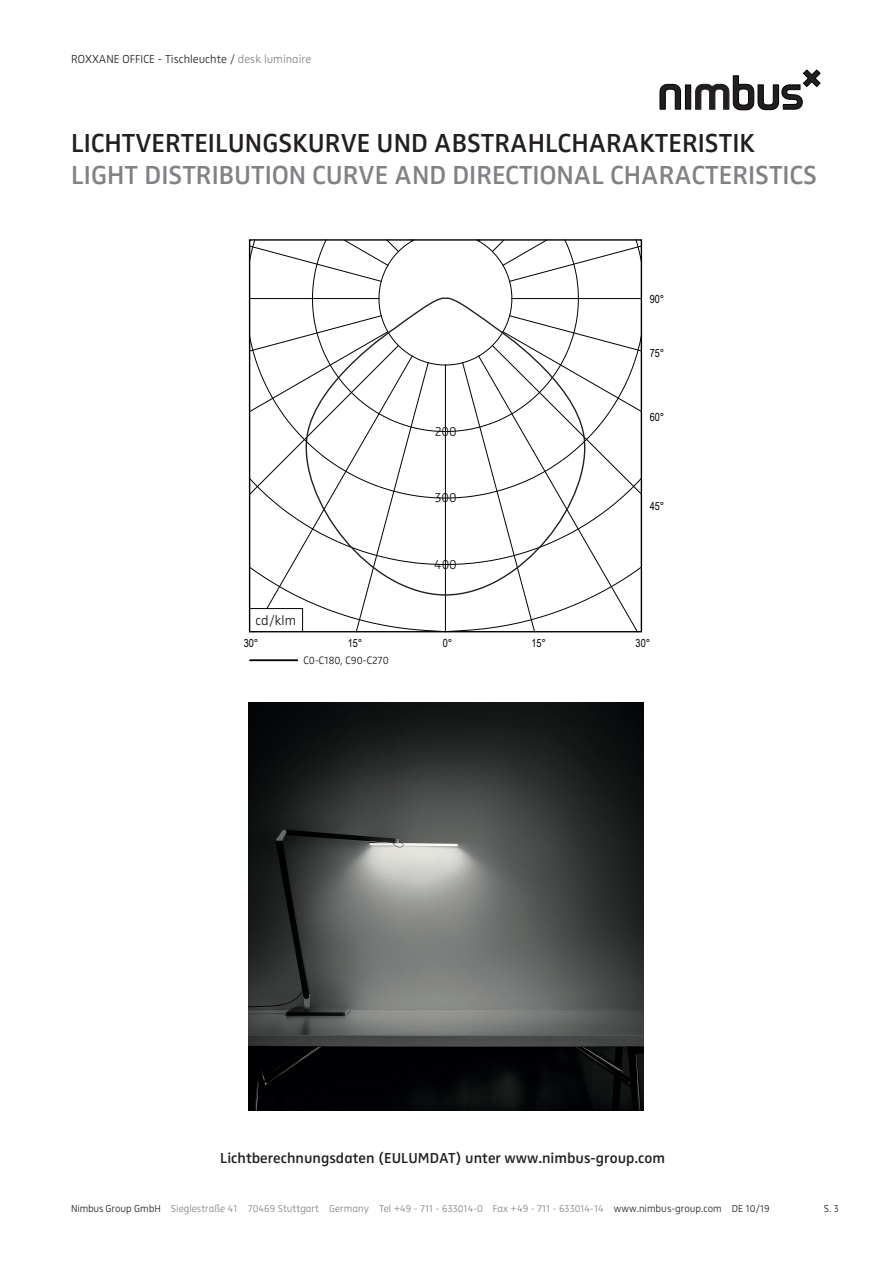
<style>
.page{position:relative;width:893px;height:1263px;background:#fff}
.page>*{position:absolute;margin:0;border:0;box-sizing:border-box;transform-origin:0 0}
.t1{font:27px "Zwo Semi Bold LF Plain Alt";color:#808285}
.Zwo_Semi_Bold_LF_18{font:27px "Zwo Semi Bold LF Plain Alt";color:#231f20}
.Zwo_Semi_Bold_LF_10{font:15px "Zwo Semi Bold LF Plain Alt";color:#231f20}
.t2{font:13.95px "Zwo Light LF Plain Alt";color:#111416}
.t3{font:12px "Zwo Light LF Plain Alt";color:#231f20}
.t4{font:11.1px "Arial Narrow";color:#000001}
.t5{font:11.1px "Zwo Light LF Plain Alt";color:#111416}
.t6{font:10.5px "Zwo Light LF Plain Alt";color:#808285}
.t7{font:10.5px "Zwo Light LF Plain Alt";color:#231f20}
.s1{color:#808285}
.s2{color:#231f20}
</style>
<div class="page">
<svg style="left:660px;top:70px;width:160px;height:40px"></svg>
<img style="left:249px;top:702px;width:394px;height:408px">
<svg style="left:251px;top:241px;width:389px;height:389px"></svg>
<div style="left:249px;top:239px;width:393px;height:393px;border:1px solid #000001"></div>
<hr style="left:250px;top:660px;width:48px;height:1px;background:#000001">
<svg style="left:296px;top:297px;width:298px;height:299px"></svg>
<p class="t3" style="left:71px;top:52px;width:242px">ROXXANE OFFICE - Tischleuchte / <span class="s1">desk luminaire</span></p>
<p class="Zwo_Semi_Bold_LF_18" style="left:71px;top:127px;width:685px">LICHTVERTEILUNGSKURVE UND ABSTRAHLCHARAKTERISTIK</p>
<p class="t1" style="left:71px;top:159px;width:747px">LIGHT DISTRIBUTION CURVE AND DIRECTIONAL CHARACTERISTICS</p>
<p class="t4" style="left:650px;top:291px;width:16px">90°</p>
<p class="t4" style="left:650px;top:345px;width:16px">75°</p>
<p class="t2" style="left:255px;top:612px;width:42px">cd/klm</p>
<p class="t2" style="left:435px;top:423px;width:23px">200</p>
<p class="t2" style="left:435px;top:489px;width:23px">300</p>
<p class="t2" style="left:434px;top:556px;width:24px">400</p>
<p class="t4" style="left:650px;top:409px;width:16px">60°</p>
<p class="t4" style="left:650px;top:498px;width:16px">45°</p>
<p class="t4" style="left:244px;top:634px;width:16px">30°</p>
<p class="t4" style="left:348px;top:634px;width:16px">15°</p>
<p class="t4" style="left:443px;top:634px;width:11px">0°</p>
<p class="t4" style="left:531px;top:634px;width:16px">15°</p>
<p class="t4" style="left:636px;top:634px;width:16px">30°</p>
<p class="t5" style="left:303px;top:654px;width:87px">C0-C180, C90-C270</p>
<p class="Zwo_Semi_Bold_LF_10" style="left:220px;top:1149px;width:446px">Lichtberechnungsdaten (EULUMDAT) unter www.nimbus-group.com</p>
<p class="t6" style="left:71px;top:1203px;width:700px"><span class="s2">Nimbus Group GmbH</span> Sieglestraße 41 70469 Stuttgart Germany Tel +49 - 711 - 633014-0 Fax +49 - 711 - 633014-14 <span class="s2">www.nimbus-group.com DE 10/19</span></p>
<p class="t7" style="left:824px;top:1203px;width:17px">S. 3</p>
</div>
